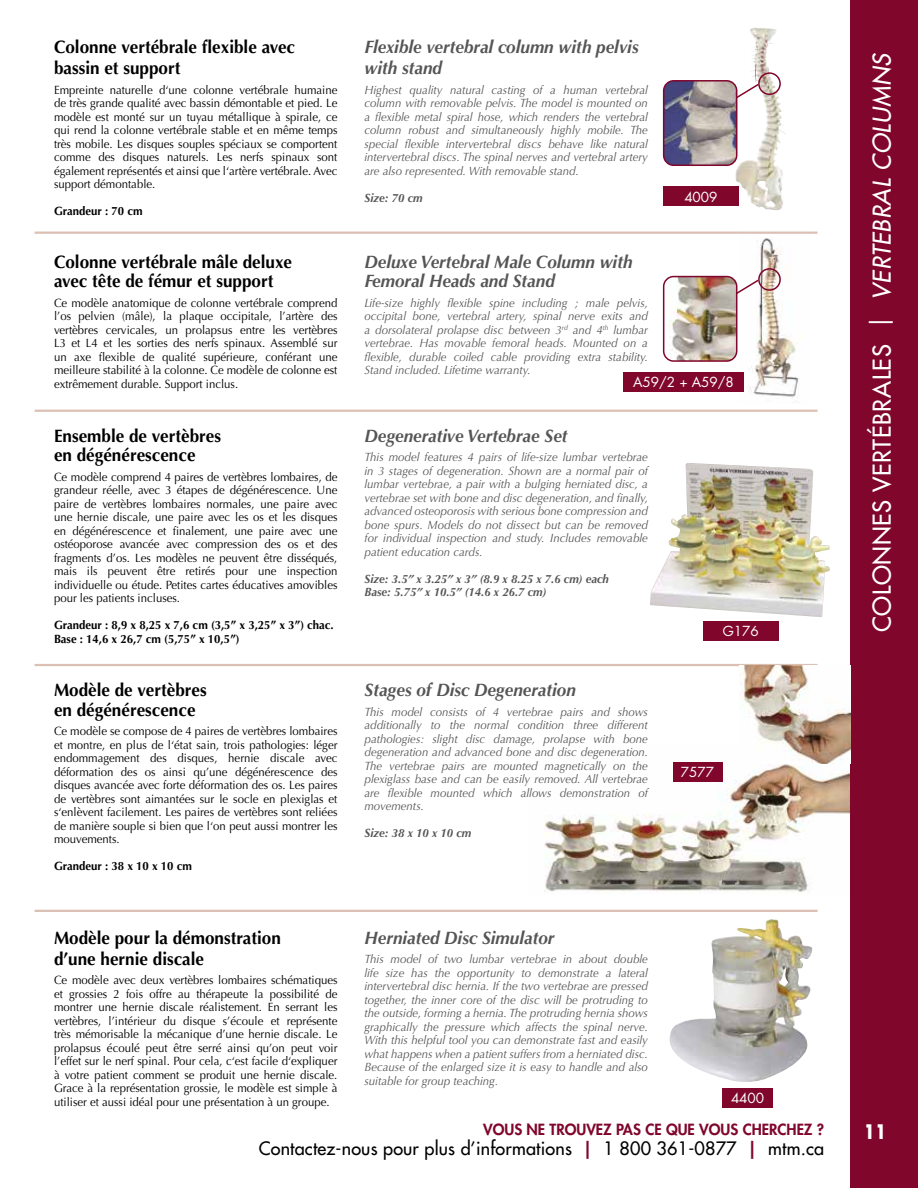
<style>
.page{position:relative;width:918px;height:1188px;background:#fff}
.page>*{position:absolute;margin:0;border:0;box-sizing:border-box;transform-origin:0 0}
.t1{font:500 24px "Futura Std";letter-spacing:.025em;color:#fff}
.t2{font:700 19.5px "Futura Std";color:#fff;scale:.85 1}
.t3{font:700 18px/19.5px "Optima";color:#000;scale:.95 1}
.t4{font:italic 700 18px/19.5px "Optima";color:#555;scale:.95 1}
.t5{font:500 18px "Futura Std";letter-spacing:.01em;color:#000}
.t6{font:800 15px "Futura Std";color:#80062c}
.t7{font:13.5px "Futura Std";color:#fff}
.t8{font:12px/13.5px "Optima";color:#000;text-align:justify;scale:.95 1}
.t9{font:italic 12px/13.5px "Optima";color:#555;text-align:justify;scale:.95 1}
.t10{font:700 12px/13.5px "Optima";color:#000;scale:.95 1}
.t11{font:italic 700 12px/13.5px "Optima";color:#555;scale:.95 1}
.s1{font-weight:800;color:#80062c}
.s2{font-weight:400}
.s3{font-style:italic}
</style>
<div class="page">
<img style="left:740px;top:231px;width:70px;height:172px">
<img style="left:544px;top:762px;width:307px;height:133px">
<img style="left:750px;top:28px;width:9px;height:54px">
<div style="left:851px;top:0;width:67px;height:1188px;background:#80062c"></div>
<hr style="left:35px;top:410px;width:783px;height:2px;background:#dbc0b3">
<hr style="left:35px;top:664px;width:783px;height:2px;background:#dbc0b3">
<hr style="left:35px;top:910px;width:783px;height:2px;background:#dbc0b3">
<hr style="left:35px;top:232px;width:783px;height:2px;background:#dbc0b3">
<img style="left:650px;top:463px;width:180px;height:154px">
<div style="left:703px;top:621px;width:76px;height:20px;background:#80062c"></div>
<div style="left:663px;top:186px;width:76px;height:20px;background:#80062c"></div>
<div style="left:623px;top:372px;width:121px;height:20px;background:#80062c"></div>
<div style="left:758px;top:268px;width:23px;height:23px;border:2px solid #80062c;border-radius:50%"></div>
<svg style="left:737px;top:278px;width:23px;height:31px"></svg>
<img style="left:664px;top:277px;width:73px;height:84px">
<div style="left:663px;top:276px;width:74px;height:86px;border:2px solid #80062c;border-radius:10px"></div>
<div style="left:673px;top:762px;width:49px;height:20px;background:#80062c"></div>
<div style="left:758px;top:72px;width:23px;height:23px;border:2px solid #80062c;border-radius:50%"></div>
<svg style="left:737px;top:82px;width:23px;height:32px"></svg>
<img style="left:664px;top:81px;width:73px;height:84px">
<div style="left:663px;top:80px;width:74px;height:86px;border:2px solid #80062c;border-radius:10px"></div>
<img style="left:740px;top:666px;width:111px;height:98px">
<div style="left:723px;top:1088px;width:50px;height:20px;background:#80062c"></div>
<img style="left:670px;top:919px;width:142px;height:163px">
<h3 class="t3" style="left:54px;top:37px;width:255px;line-height:21px">Colonne vertébrale flexible avec bassin et support</h3>
<p class="t8" style="left:54px;top:83px;width:300px">Empreinte naturelle d‘une colonne vertébrale humaine de très grande qualité avec bassin démontable et pied. Le modèle est monté sur un tuyau métallique à spirale, ce qui rend la colonne vertébrale stable et en même temps très mobile. Les disques souples spéciaux se comportent comme des disques naturels. Les nerfs spinaux sont également représentés et ainsi que l‘artère vertébrale. Avec support démontable.</p>
<p class="t10" style="left:54px;top:205px;width:95px">Grandeur : 70 cm</p>
<h3 class="t3" style="left:54px;top:252px;width:252px">Colonne vertébrale mâle deluxe avec tête de fémur et support</h3>
<p class="t8" style="left:54px;top:296px;width:300px">Ce modèle anatomique de colonne vertébrale comprend l’os pelvien (mâle), la plaque occipitale, l’artère des vertèbres cervicales, un prolapsus entre les vertèbres L3 et L4 et les sorties des nerfs spinaux. Assemblé sur un axe flexible de qualité supérieure, conférant une meilleure stabilité à la colonne. Ce modèle de colonne est extrêmement durable. Support inclus.</p>
<h3 class="t3" style="left:54px;top:426px;width:177px">Ensemble de vertèbres en dégénérescence</h3>
<p class="t8" style="left:54px;top:470px;width:300px">Ce modèle comprend 4 paires de vertèbres lombaires, de grandeur réelle, avec 3 étapes de dégénérescence. Une paire de vertèbres lombaires normales, une paire avec une hernie discale, une paire avec les os et les disques en dégénérescence et finalement, une paire avec une ostéoporose avancée avec compression des os et des fragments d’os. Les modèles ne peuvent être disséqués, mais ils peuvent être retirés pour une inspection individuelle ou étude. Petites cartes éducatives amovibles pour les patients incluses.</p>
<p class="t10" style="left:54px;top:618px;width:296px">Grandeur : 8,9 x 8,25 x 7,6 cm (3,5” x 3,25” x 3”) chac.<br>Base : 14,6 x 26,7 cm (5,75” x 10,5”)</p>
<h3 class="t3" style="left:54px;top:681px;width:162px">Modèle de vertèbres en dégénérescence</h3>
<p class="t8" style="left:54px;top:725px;width:300px">Ce modèle se compose de 4 paires de vertèbres lombaires et montre, en plus de l‘état sain, trois pathologies: léger endommagement des disques, hernie discale avec déformation des os ainsi qu’une dégénérescence des disques avancée avec forte déformation des os. Les paires de vertèbres sont aimantées sur le socle en plexiglas et s‘enlèvent facilement. Les paires de vertèbres sont reliées de manière souple si bien que l‘on peut aussi montrer les mouvements.</p>
<p class="t10" style="left:54px;top:860px;width:147px">Grandeur : 38 x 10 x 10 cm</p>
<h3 class="t3" style="left:54px;top:927px;width:240px;line-height:21px">Modèle pour la démonstration d’une hernie discale</h3>
<p class="t8" style="left:54px;top:973px;width:300px">Ce modèle avec deux vertèbres lombaires schématiques et grossies 2 fois offre au thérapeute la possibilité de montrer une hernie discale réalistement. En serrant les vertèbres, l’intérieur du disque s’écoule et représente très mémorisable la mécanique d’une hernie discale. Le prolapsus écoulé peut être serré ainsi qu’on peut voir l’effet sur le nerf spinal. Pour cela, c‘est facile d‘expliquer à votre patient comment se produit une hernie discale.<br>Grace à la représentation grossie, le modèle est simple à utiliser et aussi idéal pour une présentation à un groupe.</p>
<h3 class="t4" style="left:364px;top:37px;width:290px;line-height:21px">Flexible vertebral column with pelvis with stand</h3>
<p class="t9" style="left:364px;top:83px;width:300px">Highest quality natural casting of a human vertebral column with removable pelvis. The model is mounted on a flexible metal spiral hose, which renders the vertebral column robust and simultaneously highly mobile. The special flexible intervertebral discs behave like natural intervertebral discs. The spinal nerves and vertebral artery are also represented. With removable stand.</p>
<p class="t11" style="left:364px;top:191px;width:63px">Size: 70 cm</p>
<p class="t7" style="left:684px;top:188px;width:35px">4009</p>
<h3 class="t4" style="left:364px;top:252px;width:284px">Deluxe Vertebral Male Column with<br>Femoral Heads and Stand</h3>
<p class="t9" style="left:364px;top:296px;width:300px">Life-size highly flexible spine including ; male pelvis, occipital bone, vertebral artery, spinal nerve exits and a dorsolateral prolapse disc between 3<sup>rd</sup> and 4<sup>th</sup> lumbar vertebrae. Has movable femoral heads. Mounted on a flexible, durable coiled cable providing extra stability.<br>Stand included. Lifetime warranty.</p>
<p class="t7" style="left:633px;top:374px;width:102px">A59/2 + A59/8</p>
<h3 class="t4" style="left:364px;top:426px;width:215px">Degenerative Vertebrae Set</h3>
<p class="t9" style="left:364px;top:450px;width:300px">This model features 4 pairs of life-size lumbar vertebrae in 3 stages of degeneration. Shown are a normal pair of lumbar vertebrae, a pair with a bulging herniated disc, a vertebrae set with bone and disc degeneration, and finally, advanced osteoporosis with serious bone compression and bone spurs. Models do not dissect but can be removed for individual inspection and study. Includes removable patient education cards.</p>
<p class="t11" style="left:364px;top:572px;width:259px">Size: 3.5” x 3.25” x 3” (8.9 x 8.25 x 7.6 cm) each<br>Base: 5.75” x 10.5” (14.6 x 26.7 cm)</p>
<h3 class="t4" style="left:364px;top:681px;width:224px">Stages of Disc Degeneration</h3>
<p class="t9" style="left:364px;top:705px;width:300px">This model consists of 4 vertebrae pairs and shows additionally to the normal condition three different pathologies: slight disc damage, prolapse with bone degeneration and advanced bone and disc degeneration.<br>The vertebrae pairs are mounted magnetically on the plexiglass base and can be easily removed. All vertebrae are flexible mounted which allows demonstration of movements.</p>
<p class="t11" style="left:364px;top:827px;width:114px">Size: 38 x 10 x 10 cm</p>
<p class="t7" style="left:723px;top:623px;width:38px">G176</p>
<p class="t7" style="left:681px;top:764px;width:35px">7577</p>
<h3 class="t4" style="left:364px;top:928px;width:202px">Herniated Disc Simulator</h3>
<p class="t9" style="left:364px;top:952px;width:300px">This model of two lumbar vertebrae in about double life size has the opportunity to demonstrate a lateral intervertebral disc hernia. If the two vertebrae are pressed together, the inner core of the disc will be protruding to the outside, forming a hernia. The protruding hernia shows graphically the pressure which affects the spinal nerve.<br>With this helpful tool you can demonstrate fast and easily what happens when a patient suffers from a herniated disc.<br>Because of the enlarged size it is easy to handle and also suitable for group teaching.</p>
<p class="t7" style="left:731px;top:1090px;width:35px">4400</p>
<p class="t6" style="left:483px;top:1120px;width:343px">VOUS NE TROUVEZ PAS CE QUE VOUS CHERCHEZ ?</p>
<h3 class="t5" style="left:259px;top:1137px;width:567px">Contactez-nous pour plus d’informations <span class="s1">|</span> 1 800 361-0877 <span class="s1">|</span> mtm.ca</h3>
<h1 class="t1" style="left:867px;top:632px;width:581px;rotate:-90deg">COLONNES VERTÉBRALES <span class="s2">|</span> <span class="s3">VERTEBRAL COLUMNS</span></h1>
<h2 class="t2" style="left:864px;top:1118px;width:28px">11</h2>
</div>
